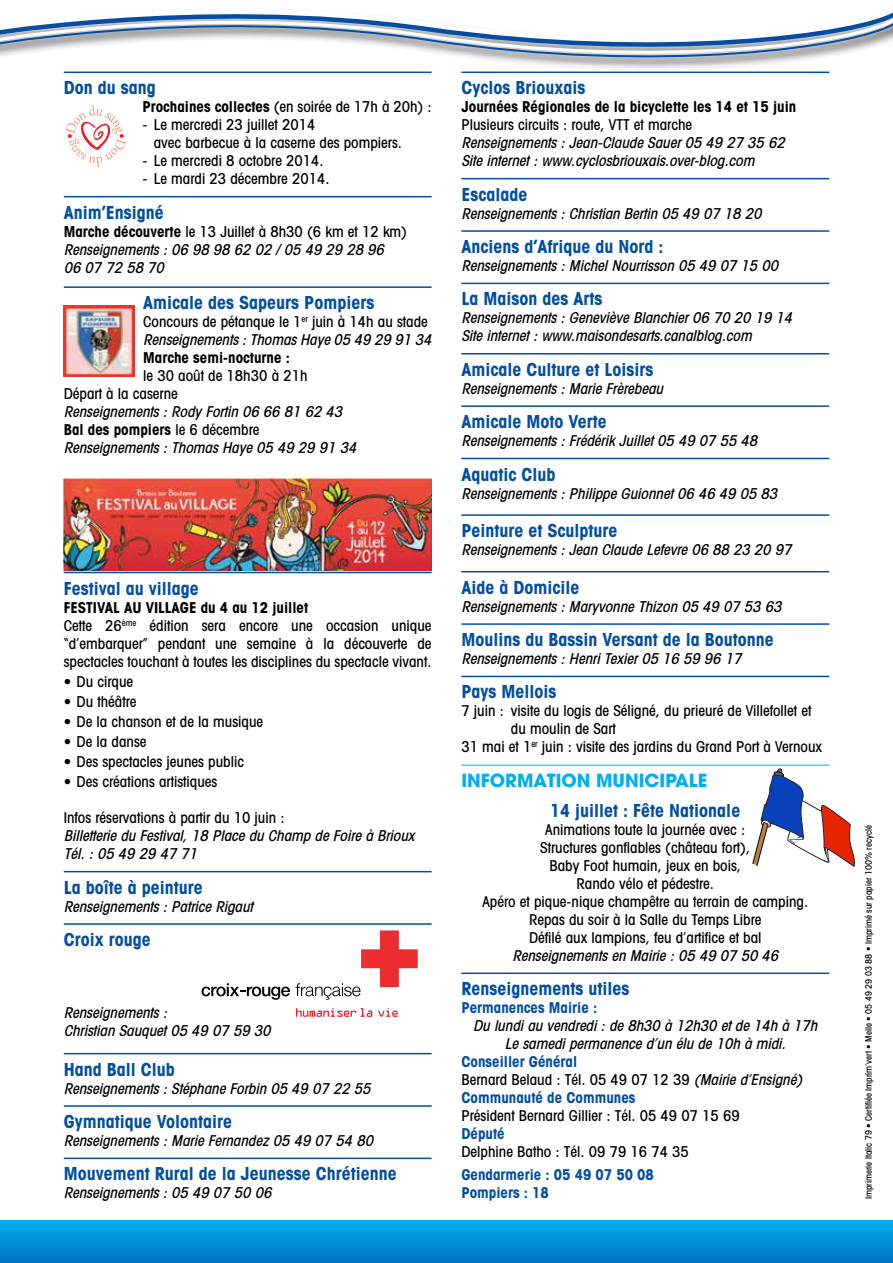
<style>
.page{position:relative;width:893px;height:1263px;background:#fff}
.page>*{position:absolute;margin:0;border:0;box-sizing:border-box;transform-origin:0 0}
.t1{font:700 condensed 18px "Avant Garde";color:#034ea2}
.t2{font:700 18px "Avant Garde";color:#00aeef}
.t3{font:italic 500 condensed 15px/18px "Avant Garde";color:#000}
.t4{font:500 condensed 15px/18px "Avant Garde";color:#000}
.t5{font:700 condensed 15px/18px "Avant Garde";color:#034ea2}
.t6{font:700 condensed 15px "Avant Garde";color:#000}
.t7{font:500 condensed 9px "Avant Garde";color:#000}
.s1{font-weight:700}
.s2{font-weight:700;font-style:normal}
.s3{font-style:normal}
.s4{font-style:italic}
.s5{font-weight:500;color:#000}
.s6{font-weight:500;font-style:italic;color:#000}
</style>
<div class="page">
<div style="left:0;top:1220px;width:893px;height:43px;background:linear-gradient(to bottom,#00adee,#0075be)"></div>
<svg style="left:752px;top:768px;width:103px;height:99px"></svg>
<hr style="left:64px;top:196px;width:368px;height:1px;background:#034ea2">
<hr style="left:64px;top:286px;width:368px;height:2px;background:#034ea2">
<hr style="left:64px;top:572px;width:368px;height:1px;background:#034ea2">
<hr style="left:64px;top:871px;width:368px;height:1px;background:#034ea2">
<hr style="left:64px;top:923px;width:368px;height:2px;background:#034ea2">
<hr style="left:64px;top:1053px;width:368px;height:1px;background:#034ea2">
<hr style="left:64px;top:1105px;width:368px;height:2px;background:#034ea2">
<hr style="left:64px;top:1157px;width:368px;height:2px;background:#034ea2">
<svg style="left:0;top:12px;width:893px;height:62px"></svg>
<hr style="left:461px;top:72px;width:368px;height:1px;background:#034ea2">
<hr style="left:461px;top:178px;width:368px;height:1px;background:#034ea2">
<hr style="left:461px;top:230px;width:368px;height:2px;background:#034ea2">
<hr style="left:461px;top:283px;width:368px;height:1px;background:#034ea2">
<hr style="left:461px;top:353px;width:368px;height:1px;background:#034ea2">
<hr style="left:461px;top:405px;width:368px;height:2px;background:#034ea2">
<hr style="left:461px;top:458px;width:368px;height:1px;background:#034ea2">
<hr style="left:461px;top:514px;width:368px;height:2px;background:#034ea2">
<hr style="left:461px;top:571px;width:368px;height:1px;background:#034ea2">
<hr style="left:461px;top:623px;width:368px;height:2px;background:#034ea2">
<hr style="left:461px;top:676px;width:368px;height:1px;background:#034ea2">
<hr style="left:461px;top:765px;width:368px;height:1px;background:#00aeef">
<hr style="left:461px;top:972px;width:368px;height:2px;background:#034ea2">
<img style="left:64px;top:478px;width:368px;height:93px">
<svg style="left:65px;top:105px;width:61px;height:63px"></svg>
<img style="left:64px;top:305px;width:71px;height:71px">
<svg style="left:202px;top:930px;width:216px;height:70px"></svg>
<svg style="left:378px;top:1008px;width:20px;height:9px"></svg>
<svg style="left:296px;top:1008px;width:76px;height:9px"></svg>
<p class="t1" style="left:64px;top:76px;width:93px">Don du sang</p>
<p class="t4" style="left:142px;top:98px;width:291px"><span class="s1">Prochaines collectes</span> (en soirée de 17h à 20h) :</p>
<p class="t4" style="left:154px;top:116px;width:250px;text-indent:-11px">- Le mercredi 23 juillet 2014<br>avec barbecue à la caserne des pompiers.</p>
<p class="t4" style="left:142px;top:152px;width:183px">- Le mercredi 8 octobre 2014.</p>
<p class="t4" style="left:142px;top:170px;width:189px">- Le mardi 23 décembre 2014.</p>
<p class="t1" style="left:64px;top:201px;width:102px">Anim’Ensigné</p>
<p class="t3" style="left:64px;top:222px;width:345px"><span class="s2">Marche découverte</span> <span class="s3">le 13 Juillet à 8h30 (6 km et 12 km)<br></span>Renseignements :06 98 98 62 02 /05 49 29 28 96<br>06 07 72 58 70</p>
<p class="t1" style="left:143px;top:291px;width:233px">Amicale des Sapeurs Pompiers</p>
<p class="t4" style="left:143px;top:312px;width:294px">Concours de pétanque le 1<sup>er</sup> juin à 14h au stade<br><span class="s4">Renseignements :ThomasHaye05 49 29 91 34</span></p>
<p class="t6" style="left:143px;top:348px;width:148px">Marche semi-nocturne :</p>
<p class="t4" style="left:64px;top:366px;width:245px;text-indent:80px">le 30 août de 18h30 à 21h<br>Départ à la caserne</p>
<p class="t3" style="left:64px;top:402px;width:298px">Renseignements :RodyFortin 06 66 81 62 43<br><span class="s2">Bal des pompiers</span> <span class="s3">le 6 décembre<br></span>Renseignements :ThomasHaye05 49 29 91 34</p>
<p class="t1" style="left:64px;top:576px;width:136px">Festival au village</p>
<p class="t4" style="left:64px;top:598px;width:369px"><span class="s1">FESTIVAL AU VILLAGE du 4 au 12 juillet<br></span>Cette 26<sup>ème</sup> édition sera encore une occasion unique “d’embarquer” pendant une semaine à la découverte de spectacles touchant à toutes les disciplines du spectacle vivant.</p>
<p class="t4" style="left:64px;top:672px;width:71px">• Du cirque</p>
<p class="t4" style="left:64px;top:692px;width:74px">• Du théâtre</p>
<p class="t4" style="left:64px;top:712px;width:201px">• De la chanson et de la musique</p>
<p class="t4" style="left:64px;top:732px;width:84px">• De la danse</p>
<p class="t4" style="left:64px;top:752px;width:182px">• Des spectacles jeunes public</p>
<p class="t4" style="left:64px;top:773px;width:155px">• Des créations artistiques</p>
<p class="t4" style="left:64px;top:809px;width:222px">Infos réservations à partir du 10 juin :</p>
<p class="t3" style="left:64px;top:827px;width:356px">Billetteriedu Festival,18 Placedu Champ deFoireà Brioux<br>Tél.:05 49 29 47 71</p>
<p class="t1" style="left:64px;top:876px;width:141px">La boîte à peinture</p>
<p class="t3" style="left:64px;top:897px;width:194px">Renseignements :PatriceRigaut</p>
<p class="t1" style="left:64px;top:928px;width:88px">Croix rouge</p>
<p class="t3" style="left:64px;top:1003px;width:212px">Renseignements :<br>Christian Sauquet05 49 07 59 30</p>
<p class="t1" style="left:64px;top:1057px;width:113px">Hand Ball Club</p>
<p class="t3" style="left:64px;top:1079px;width:312px">Renseignements :StéphaneForbin 05 49 07 22 55</p>
<p class="t1" style="left:64px;top:1110px;width:170px">Gymnatique Volontaire</p>
<p class="t3" style="left:64px;top:1131px;width:315px">Renseignements :MarieFernandez05 49 07 54 80</p>
<p class="t1" style="left:64px;top:1162px;width:335px">Mouvement Rural de la Jeunesse Chrétienne</p>
<p class="t3" style="left:64px;top:1184px;width:213px">Renseignements :05 49 07 50 06</p>
<p class="t1" style="left:461px;top:76px;width:125px">Cyclos Briouxais</p>
<p class="t6" style="left:461px;top:97px;width:337px">Journées Régionales de la bicyclette les 14 et 15 juin</p>
<p class="t4" style="left:461px;top:116px;width:232px">Plusieurs circuits : route, VTT et marche</p>
<p class="t3" style="left:461px;top:134px;width:329px">Renseignements :Jean-ClaudeSauer05 49 27 35 62<br>Siteinternet:www.cyclosbriouxais.over-blog.com</p>
<p class="t1" style="left:461px;top:183px;width:67px">Escalade</p>
<p class="t3" style="left:461px;top:204px;width:305px">Renseignements :Christian Bertin 05 49 07 18 20</p>
<p class="t1" style="left:461px;top:235px;width:204px">Anciens d’Afrique du Nord :</p>
<p class="t3" style="left:461px;top:256px;width:322px">Renseignements :MichelNourrisson 05 49 07 15 00</p>
<p class="t1" style="left:461px;top:287px;width:142px">La Maison des Arts</p>
<p class="t3" style="left:461px;top:309px;width:336px">Renseignements :GenevièveBlanchier06 70 20 19 14<br>Siteinternet:www.maisondesarts.canalblog.com</p>
<p class="t1" style="left:461px;top:358px;width:194px">Amicale Culture et Loisirs</p>
<p class="t3" style="left:461px;top:379px;width:207px">Renseignements :MarieFrèrebeau</p>
<p class="t1" style="left:461px;top:410px;width:147px">Amicale Moto Verte</p>
<p class="t3" style="left:461px;top:431px;width:301px">Renseignements :FrédérikJuillet05 49 07 55 48</p>
<p class="t1" style="left:461px;top:462px;width:96px">Aquatic Club</p>
<p class="t3" style="left:461px;top:484px;width:321px">Renseignements :PhilippeGuionnet06 46 49 05 83</p>
<p class="t1" style="left:461px;top:519px;width:158px">Peinture et Sculpture</p>
<p class="t3" style="left:461px;top:540px;width:335px">Renseignements :Jean ClaudeLefevre06 88 23 20 97</p>
<p class="t1" style="left:461px;top:576px;width:120px">Aide à Domicile</p>
<p class="t3" style="left:461px;top:597px;width:325px">Renseignements :MaryvonneThizon 05 49 07 53 63</p>
<p class="t1" style="left:461px;top:628px;width:314px">Moulins du Bassin Versant de la Boutonne</p>
<p class="t3" style="left:461px;top:649px;width:285px">Renseignements :HenriTexier05 16 59 96 17</p>
<p class="t1" style="left:461px;top:680px;width:97px">Pays Mellois</p>
<p class="t4" style="left:461px;top:702px;width:351px">7 juin : visite du logis de Séligné, du prieuré de Villefollet et</p>
<p class="t4" style="left:511px;top:720px;width:106px">du moulin de Sart</p>
<p class="t4" style="left:461px;top:738px;width:362px">31 mai et 1<sup>er</sup> juin : visite des jardins du Grand Port à Vernoux</p>
<p class="t2" style="left:461px;top:768px;width:247px">INFORMATION MUNICIPALE</p>
<p class="t1" style="left:550px;top:799px;width:192px">14 juillet : Fête Nationale</p>
<p class="t4" style="left:482px;top:820px;width:327px;text-align:center">Animations toute la journée avec :<br>Structures gonflables (château fort),<br>Baby Foot humain, jeux en bois,<br>Rando vélo et pédestre.<br>Apéro et pique-nique champêtre au terrain de camping.<br>Repas du soir à la Salle du Temps Libre<br>Défilé aux lampions, feu d’artifice et bal</p>
<p class="t3" style="left:512px;top:946px;width:271px">Renseignementsen Mairie :05 49 07 50 46</p>
<p class="t1" style="left:461px;top:977px;width:170px">Renseignements utiles</p>
<p class="t5" style="left:461px;top:998px;width:137px">Permanences Mairie :</p>
<p class="t3" style="left:473px;top:1017px;width:350px;text-align:center">Du lundiau vendredi :de8h30 à 12h30 etde14h à 17h<br>Lesamedipermanenced’un élu de10h à midi.</p>
<p class="t5" style="left:461px;top:1052px;width:346px">Conseiller Général<br><span class="s5">Bernard Belaud : Tél. 05 49 07 12 39</span> <span class="s6">(Mairied’Ensigné)<br></span>Communauté de Communes</p>
<p class="t4" style="left:461px;top:1107px;width:280px">Président Bernard Gillier : Tél. 05 49 07 15 69</p>
<p class="t5" style="left:461px;top:1124px;width:45px">Député</p>
<p class="t4" style="left:461px;top:1143px;width:229px">Delphine Batho : Tél. 09 79 16 74 35</p>
<p class="t5" style="left:461px;top:1165px;width:194px">Gendarmerie : 05 49 07 50 08<br>Pompiers : 18</p>
<p class="t7" style="left:863px;top:1199px;width:376px;rotate:-90deg">Imprimerie Italic 79 • Certifiée Imprim’vert • Melle • 05 49 29 03 88 • Imprimé sur papier 100% recyclé</p>
</div>
